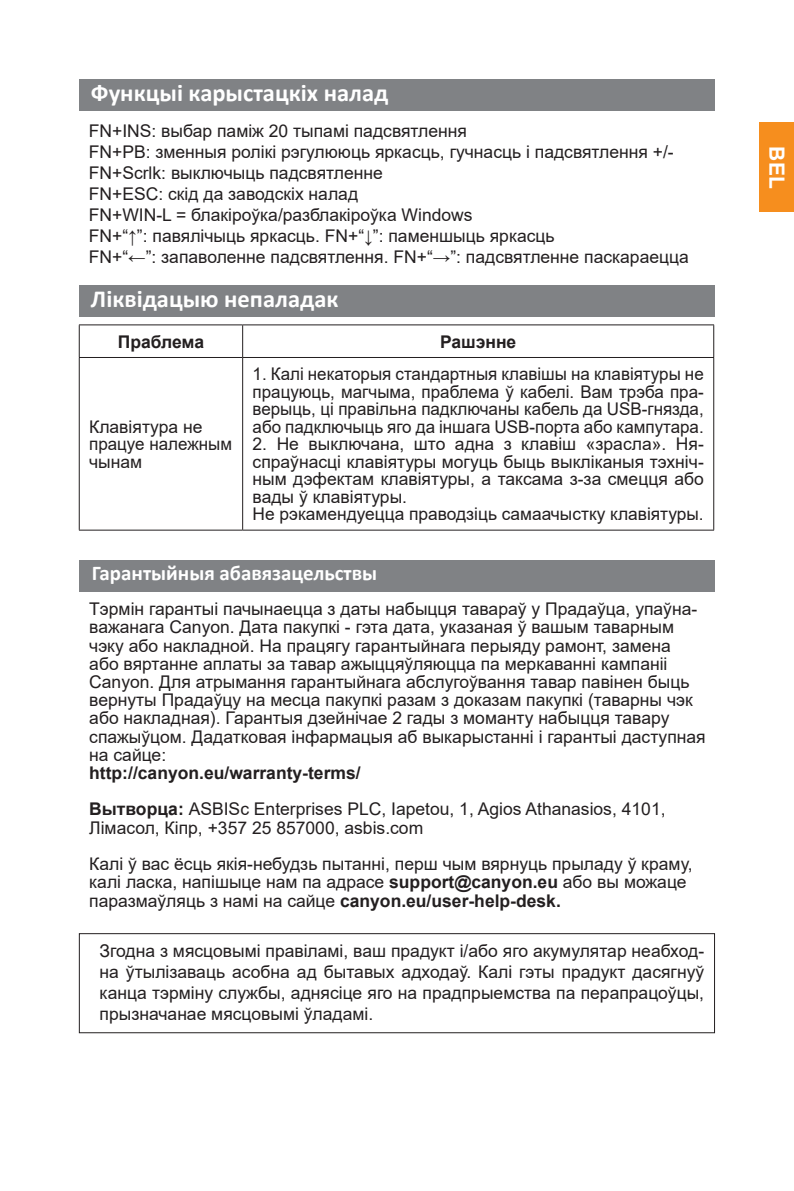
<style>
.page{position:relative;width:794px;height:1191px;background:#fff}
.page>*{position:absolute;margin:0;border:0;box-sizing:border-box;transform-origin:0 0}
.t1{font:700 24.5px "Calibri";color:#fff}
.t2{font:700 21px "Calibri";color:#fff}
.t3{font:700 21px "Arial";color:#fff}
.t4{font:17.5px/18.2px "Arial";color:#231f20}
.t5{font:700 17.5px "Arial";color:#231f20}
.s1{font-weight:700}
</style>
<div class="page">
<div style="left:759px;top:123px;width:35px;height:89px;background:#f68e1e"></div>
<div style="left:79px;top:285px;width:635px;height:32px;background:#808285"></div>
<div style="left:79px;top:79px;width:635px;height:32px;background:#808285"></div>
<hr style="left:79px;top:324px;width:164px;height:1px;background:#231f20">
<hr style="left:79px;top:325px;width:1px;height:32px;background:#231f20">
<hr style="left:243px;top:324px;width:471px;height:1px;background:#231f20">
<hr style="left:242px;top:325px;width:1px;height:32px;background:#231f20">
<hr style="left:713px;top:325px;width:1px;height:32px;background:#231f20">
<hr style="left:79px;top:357px;width:164px;height:1px;background:#231f20">
<hr style="left:79px;top:358px;width:1px;height:172px;background:#231f20">
<hr style="left:243px;top:357px;width:471px;height:1px;background:#231f20">
<hr style="left:242px;top:358px;width:1px;height:172px;background:#231f20">
<hr style="left:713px;top:358px;width:1px;height:172px;background:#231f20">
<hr style="left:79px;top:529px;width:164px;height:2px;background:#231f20">
<hr style="left:243px;top:529px;width:471px;height:2px;background:#231f20">
<div style="left:79px;top:560px;width:635px;height:31px;background:#808285"></div>
<div style="left:79px;top:933px;width:636px;height:100px;border:1px solid #231f20"></div>
<p class="t1" style="left:91px;top:75px;width:299px">Функцыі карыстацкіх налад</p>
<p class="t4" style="left:89px;top:121px;width:379px">FN+INS: выбар паміж 20 тыпамі падсвятлення</p>
<p class="t4" style="left:89px;top:142px;width:586px">FN+PB: зменныя ролікі рэгулююць яркасць, гучнасць і падсвятлення +/-</p>
<p class="t4" style="left:89px;top:163px;width:295px">FN+Scrlk: выключыць падсвятленне</p>
<p class="t4" style="left:89px;top:184px;width:271px">FN+ESC: скід да заводскіх налад</p>
<p class="t4" style="left:89px;top:205px;width:385px">FN+WIN-L = блакіроўка/разблакіроўка Windows</p>
<p class="t4" style="left:89px;top:226px;width:467px">FN+“↑”: павялічыць яркасць. FN+“↓”: паменшыць яркасць</p>
<p class="t4" style="left:89px;top:247px;width:601px">FN+“←”: запаволенне падсвятлення. FN+“→”: падсвятленне паскараецца</p>
<p class="t1" style="left:91px;top:282px;width:249px">Ліквідацыю непаладак</p>
<p class="t5" style="left:118px;top:329px;width:88px">Праблема</p>
<p class="t5" style="left:440px;top:329px;width:78px">Рашэнне</p>
<p class="t4" style="left:89px;top:418px;width:144px">Клавіятура не працуе належным чынам</p>
<p class="t4" style="left:253px;top:365px;width:453px;text-align:justify">1. Калі некаторыя стандартныя клавішы на клавіятуры не працуюць, магчыма, праблема ў кабелі. Вам трэба пра&shy;верыць, ці правільна падключаны кабель да USB-гнязда, або падключыць яго да іншага USB-порта або кампутара.</p>
<p class="t4" style="left:253px;top:435px;width:453px;text-align:justify">2. Не выключана, што адна з клавіш «зрасла». Ня&shy;спраўнасці клавіятуры могуць быць выкліканыя тэхніч&shy;ным дэфектам клавіятуры, а таксама з-за смецця або вады ў клавіятуры.</p>
<p class="t4" style="left:253px;top:505px;width:453px">Не рэкамендуецца праводзіць самаачыстку клавіятуры.</p>
<p class="t2" style="left:92px;top:557px;width:287px">Гарантыйныя абавязацельствы</p>
<p class="t4" style="left:89px;top:600px;width:618px">Тэрмін гарантыі пачынаецца з даты набыцця тавараў у Прадаўца, упаўна&shy;важанага Canyon. Дата пакупкі - гэта дата, указаная ў вашым таварным чэку або накладной. На працягу гарантыйнага перыяду рамонт, замена<br>або вяртанне аплаты за тавар ажыццяўляюцца па меркаванні кампаніі Canyon. Для атрымання гарантыйнага абслугоўвання тавар павінен быць вернуты Прадаўцу на месца пакупкі разам з доказам пакупкі (таварны чэк або накладная). Гарантыя дзейнічае 2 гады з моманту набыцця тавару спажыўцом. Дадатковая інфармацыя аб выкарыстанні і гарантыі даступная на сайце:</p>
<p class="t5" style="left:89px;top:760px;width:273px">http://canyon.eu/warranty-terms/</p>
<p class="t4" style="left:89px;top:800px;width:578px"><span class="s1">Вытворца:</span> ASBISc Enterprises PLC, Iapetou, 1, Agios Athanasios, 4101,<br>Лімасол, Кіпр, +357 25 857000, asbis.com</p>
<p class="t4" style="left:89px;top:854px;width:605px">Калі ў вас ёсць якія-небудзь пытанні, перш чым вярнуць прыладу ў краму, калі ласка, напішыце нам па адрасе <span class="s1">support@canyon.eu</span> або вы можаце паразмаўляць з намі на сайце <span class="s1">canyon.eu/user-help-desk.</span></p>
<p class="t4" style="left:100px;top:940px;width:606px;line-height:21px;text-align:justify">Згодна з мясцовымі правіламі, ваш прадукт і/або яго акумулятар неабход&shy;на ўтылізаваць асобна ад бытавых адходаў. Калі гэты прадукт дасягнуў канца тэрміну службы, аднясіце яго на прадпрыемства па перапрацоўцы, прызначанае мясцовымі ўладамі.</p>
<p class="t3" style="left:791px;top:146px;width:45px;rotate:90deg">BEL</p>
</div>
